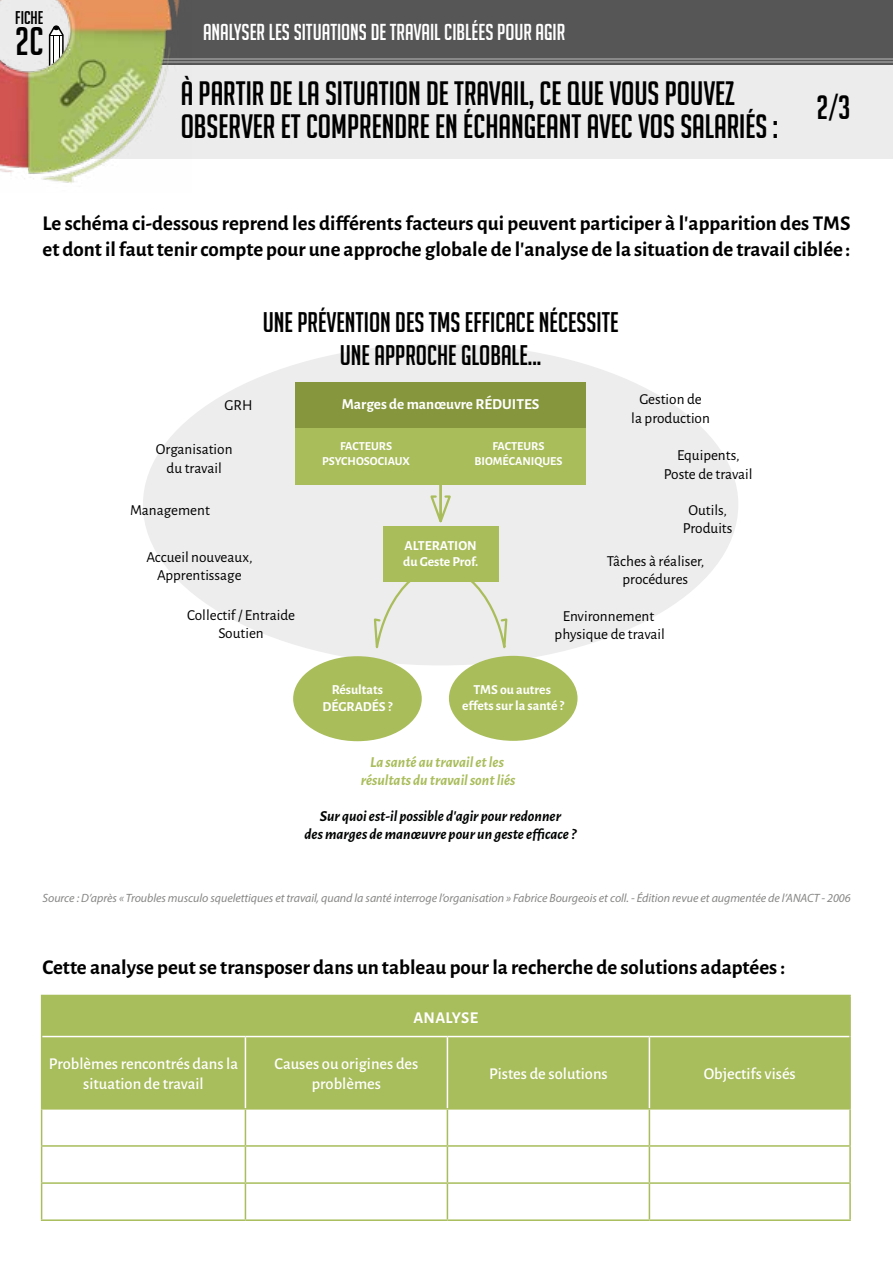
<style>
.page{position:relative;width:893px;height:1263px;background:#fff}
.page>*{position:absolute;margin:0;border:0;box-sizing:border-box;transform-origin:0 0}
.t1{font:39px "Big Noodle Titling";color:#000}
.t2{font:33px/33px "Big Noodle Titling";color:#000}
.t3{font:27.75px/33.3px "Big Noodle Titling";color:#000;text-align:center}
.t4{font:22.5px "Big Noodle Titling";color:#fff}
.t5{font:700 21px/25.2px "Alegreya Sans";color:#000}
.t6{font:18px "Big Noodle Titling";color:#000}
.t7{font:500 16.5px/19.8px "Alegreya Sans";color:#fff;text-align:center}
.t8{font:700 16.5px "Alegreya Sans";letter-spacing:.015em;color:#fff}
.t9{font:15.3px/18.3px "Alegreya Sans";color:#000;text-align:center}
.t10{font:italic 700 15.3px/18.3px "Alegreya Sans";color:#010202;text-align:center}
.t11{font:italic 700 15.3px/18.3px "Alegreya Sans";color:#a9bd5b;text-align:center}
.t12{font:700 15.3px "Alegreya Sans";color:#fff}
.t13{font:700 13.65px/16.5px "Alegreya Sans";color:#fff;text-align:center}
.t14{font:700 12.15px/14.7px "Alegreya Sans";color:#fff;text-align:center}
.t15{font:italic 12px "Myriad Pro";letter-spacing:-.005em;color:#878786}
</style>
<div class="page">
<div style="left:0;top:54px;width:893px;height:105px;background:#ececed"></div>
<div style="left:0;top:0;width:893px;height:65px;background:#565656"></div>
<hr style="left:0;top:58px;width:893px;height:1px;background:#fff">
<hr style="left:0;top:61px;width:893px;height:1px;background:#fff">
<div style="left:143px;top:344px;width:595px;height:321px;background:#ededed;border-radius:50%"></div>
<div style="left:295px;top:382px;width:291px;height:103px;background:#a9bd5b"></div>
<div style="left:296px;top:382px;width:290px;height:45px;background:#85963c"></div>
<div style="left:449px;top:656px;width:128px;height:85px;background:#a9bd5b;border-radius:50%"></div>
<div style="left:293px;top:656px;width:129px;height:85px;background:#a9bd5b;border-radius:50%"></div>
<svg style="left:465px;top:582px;width:43px;height:83px"></svg>
<svg style="left:372px;top:582px;width:45px;height:83px"></svg>
<div style="left:383px;top:527px;width:116px;height:55px;background:#a9bd5b"></div>
<svg style="left:428px;top:485px;width:25px;height:42px"></svg>
<img style="left:0;top:0;width:192px;height:183px">
<div style="left:42px;top:995px;width:808px;height:41px;background:#a8bd5b"></div>
<div style="left:42px;top:1037px;width:807px;height:71px;background:#a8bd5b"></div>
<hr style="left:41px;top:995px;width:204px;height:1px;background:#a8bd5b">
<hr style="left:41px;top:996px;width:1px;height:40px;background:#a8bd5b">
<hr style="left:649px;top:995px;width:202px;height:1px;background:#a8bd5b">
<hr style="left:849px;top:996px;width:2px;height:40px;background:#a8bd5b">
<hr style="left:41px;top:1036px;width:1px;height:72px;background:#a8bd5b">
<hr style="left:849px;top:1036px;width:2px;height:72px;background:#a8bd5b">
<hr style="left:41px;top:1108px;width:204px;height:1px;background:#a8bd5b">
<hr style="left:41px;top:1109px;width:1px;height:36px;background:#a8bd5b">
<hr style="left:245px;top:1108px;width:202px;height:1px;background:#a8bd5b">
<hr style="left:245px;top:1109px;width:1px;height:36px;background:#a8bd5b">
<hr style="left:447px;top:1108px;width:202px;height:1px;background:#a8bd5b">
<hr style="left:447px;top:1109px;width:1px;height:36px;background:#a8bd5b">
<hr style="left:649px;top:1108px;width:202px;height:1px;background:#a8bd5b">
<hr style="left:649px;top:1109px;width:1px;height:36px;background:#a8bd5b">
<hr style="left:849px;top:1109px;width:2px;height:36px;background:#a8bd5b">
<hr style="left:41px;top:1145px;width:204px;height:2px;background:#a8bd5b">
<hr style="left:41px;top:1147px;width:1px;height:35px;background:#a8bd5b">
<hr style="left:245px;top:1145px;width:202px;height:2px;background:#a8bd5b">
<hr style="left:245px;top:1147px;width:1px;height:35px;background:#a8bd5b">
<hr style="left:447px;top:1145px;width:202px;height:2px;background:#a8bd5b">
<hr style="left:447px;top:1147px;width:1px;height:35px;background:#a8bd5b">
<hr style="left:649px;top:1145px;width:202px;height:2px;background:#a8bd5b">
<hr style="left:649px;top:1147px;width:1px;height:35px;background:#a8bd5b">
<hr style="left:849px;top:1147px;width:2px;height:35px;background:#a8bd5b">
<hr style="left:41px;top:1182px;width:204px;height:2px;background:#a8bd5b">
<hr style="left:41px;top:1184px;width:1px;height:35px;background:#a8bd5b">
<hr style="left:245px;top:1182px;width:202px;height:2px;background:#a8bd5b">
<hr style="left:245px;top:1184px;width:1px;height:35px;background:#a8bd5b">
<hr style="left:447px;top:1182px;width:202px;height:2px;background:#a8bd5b">
<hr style="left:447px;top:1184px;width:1px;height:35px;background:#a8bd5b">
<hr style="left:649px;top:1182px;width:202px;height:2px;background:#a8bd5b">
<hr style="left:649px;top:1184px;width:1px;height:35px;background:#a8bd5b">
<hr style="left:849px;top:1184px;width:2px;height:35px;background:#a8bd5b">
<hr style="left:41px;top:1219px;width:204px;height:2px;background:#a8bd5b">
<hr style="left:245px;top:1219px;width:202px;height:2px;background:#a8bd5b">
<hr style="left:447px;top:1219px;width:202px;height:2px;background:#a8bd5b">
<hr style="left:649px;top:1219px;width:202px;height:2px;background:#a8bd5b">
<hr style="left:245px;top:1037px;width:1px;height:71px;background:#fff">
<hr style="left:447px;top:1037px;width:1px;height:71px;background:#fff">
<hr style="left:649px;top:1037px;width:1px;height:71px;background:#fff">
<p class="t6" style="left:15px;top:8px;width:30px">FICHE</p>
<h1 class="t1" style="left:15px;top:20px;width:30px">2C</h1>
<p class="t4" style="left:203px;top:20px;width:364px">ANALYSER LES SITUATIONS DE TRAVAIL CIBLÉES POUR AGIR</p>
<h2 class="t2" style="left:181px;top:76px;width:599px">À PARTIR DE LA SITUATION DE TRAVAIL, CE QUE VOUS POUVEZ<br>OBSERVER ET COMPRENDRE EN ÉCHANGEANT AVEC VOS SALARIÉS :</h2>
<h2 class="t2" style="left:816px;top:90px;width:35px">2/3</h2>
<p class="t5" style="left:43px;top:210px;width:809px">Le schéma ci-dessous reprend les différents facteurs qui peuvent participer à l’apparition des TMS et dont il faut tenir compte pour une approche globale de l’analyse de la situation de travail ciblée :</p>
<h3 class="t3" style="left:263px;top:305px;width:357px">UNE PRÉVENTION DES TMS EFFICACE NÉCESSITE<br>UNE APPROCHE GLOBALE...</h3>
<p class="t9" style="left:631px;top:390px;width:80px">Gestion de<br>la production</p>
<p class="t9" style="left:664px;top:446px;width:90px">Equipents,<br>Poste de travail</p>
<p class="t9" style="left:683px;top:500px;width:51px">Outils,<br>Produits</p>
<p class="t9" style="left:607px;top:551px;width:99px">Tâches à réaliser, procédures</p>
<p class="t9" style="left:555px;top:606px;width:112px">Environnement physique de travail</p>
<p class="t9" style="left:224px;top:395px;width:30px">GRH</p>
<p class="t12" style="left:342px;top:392px;width:199px">Marges de manœuvre RÉDUITES</p>
<p class="t14" style="left:322px;top:438px;width:89px">FACTEURS<br>PSYCHOSOCIAUX</p>
<p class="t14" style="left:474px;top:438px;width:90px">FACTEURS<br>BIOMÉCANIQUES</p>
<p class="t9" style="left:156px;top:439px;width:78px">Organisation du travail</p>
<p class="t9" style="left:130px;top:501px;width:81px">Management</p>
<p class="t13" style="left:403px;top:536px;width:76px;text-align:left">ALTERATION du Geste Prof.</p>
<p class="t9" style="left:146px;top:547px;width:108px">Accueil nouveaux,<br>Apprentissage</p>
<p class="t9" style="left:187px;top:605px;width:109px">Collectif / Entraide<br>Soutien</p>
<p class="t13" style="left:322px;top:681px;width:72px">Résultats<br>DÉGRADÉS ?</p>
<p class="t13" style="left:462px;top:680px;width:104px">TMS ou autres effets sur la santé ?</p>
<p class="t11" style="left:361px;top:752px;width:156px">La santé au travail et les résultats du travail sont liés</p>
<p class="t10" style="left:305px;top:806px;width:273px">Sur quoi est-il possible d'agir pour redonner<br>des marges de manœuvre pour un geste efficace ?</p>
<p class="t15" style="left:43px;top:890px;width:810px">Source : D’après « Troubles musculo squelettiques et travail, quand la santé interroge l’organisation » Fabrice Bourgeois et coll. - Édition revue et augmentée de l’ANACT - 2006</p>
<p class="t5" style="left:43px;top:953px;width:744px">Cette analyse peut se transposer dans un tableau pour la recherche de solutions adaptées :</p>
<p class="t8" style="left:413px;top:1005px;width:66px">ANALYSE</p>
<p class="t7" style="left:49px;top:1053px;width:191px">Problèmes rencontrés dans la situation de travail</p>
<p class="t7" style="left:274px;top:1053px;width:145px">Causes ou origines des problèmes</p>
<p class="t7" style="left:489px;top:1063px;width:120px">Pistes de solutions</p>
<p class="t7" style="left:704px;top:1063px;width:94px">Objectifs visés</p>
</div>
